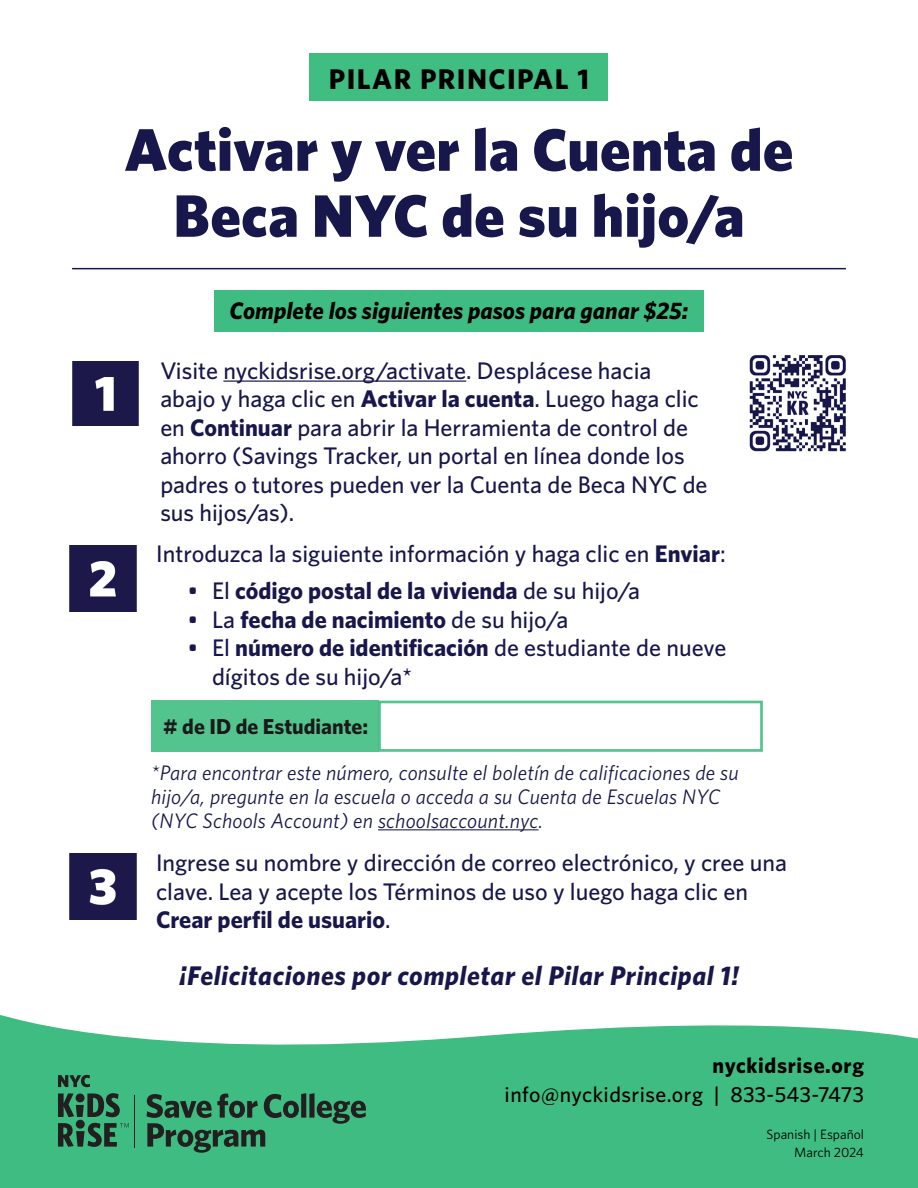
<style>
.page{position:relative;width:918px;height:1188px;background:#fff}
.page>*{position:absolute;margin:0;border:0;box-sizing:border-box;transform-origin:0 0}
.t1{font:900 60px/66px "Whitney";letter-spacing:.005em;color:#18174b;text-align:center}
.t2{font:700 28.5px "Whitney";letter-spacing:.05em;color:#000}
.t3{font:italic 700 27px "Whitney";letter-spacing:.02em;color:#18174b}
.t4{font:500 24px/28.5px "Whitney";color:#18174b}
.t5{font:700 24px "Whitney";color:#18174b}
.t6{font:italic 700 24px "Whitney";color:#000}
.t7{font:500 21.75px "Whitney";letter-spacing:.02em;color:#000}
.t8{font:700 21.75px "Whitney";letter-spacing:.03em;color:#000}
.t9{font:700 21.6px "Whitney";color:#000}
.t10{font:italic 21px/24px "Whitney";letter-spacing:.01em;color:#18174b}
.t11{font:13.5px "Whitney";color:#000}
.s1{font-weight:700}
.s2{font-weight:500}
</style>
<div class="page">
<svg style="left:0;top:1015px;width:918px;height:173px;fill:#3fbc81"></svg>
<svg style="left:58px;top:1093px;width:62px;height:24px"></svg>
<div style="left:76px;top:1093px;width:9px;height:9px;background:#231f20;border-radius:50%"></div>
<svg style="left:58px;top:1075px;width:32px;height:12px"></svg>
<div style="left:76px;top:1120px;width:9px;height:9px;background:#231f20;border-radius:50%"></div>
<svg style="left:58px;top:1123px;width:71px;height:24px"></svg>
<hr style="left:135px;top:1096px;width:1px;height:52px;background:#231f20">
<svg style="left:146px;top:1093px;width:220px;height:60px"></svg>
<img style="left:70px;top:854px;width:66px;height:66px">
<hr style="left:378px;top:829px;width:161px;height:1px;background:#18174b">
<div style="left:378px;top:701px;width:385px;height:51px;background:#fff;border:3px solid #2bb673"></div>
<div style="left:151px;top:701px;width:227px;height:51px;background:#54c48e"></div>
<img style="left:70px;top:545px;width:66px;height:67px">
<img style="left:749px;top:355px;width:97px;height:97px">
<hr style="left:223px;top:381px;width:243px;height:1px;background:#18174b">
<img style="left:72px;top:361px;width:67px;height:64px">
<div style="left:214px;top:290px;width:490px;height:42px;background:#3fbc81"></div>
<hr style="left:72px;top:268px;width:774px;height:1px;background:#18174b">
<div style="left:310px;top:54px;width:298px;height:47px;background:#40bd81"></div>
<p class="t2" style="left:329px;top:60px;width:262px">PILAR PRINCIPAL 1</p>
<p class="t1" style="left:125px;top:115px;width:670px">Activar y ver la Cuenta de<br>Beca NYC de su hijo/a</p>
<p class="t6" style="left:230px;top:294px;width:460px">Complete los siguientes pasos para ganar $25:</p>
<p class="t4" style="left:160px;top:356px;width:549px">Visite nyckidsrise.org/activate. Desplácese hacia abajo y haga clic en <span class="s1">Activar la cuenta</span>. Luego haga clic en <span class="s1">Continuar</span> para abrir la Herramienta de control de ahorro (Savings Tracker, un portal en línea donde los padres o tutores pueden ver la Cuenta de Beca NYC de sus hijos/as).</p>
<p class="t4" style="left:156px;top:539px;width:571px">Introduzca la siguiente información y haga clic en <span class="s1">Enviar</span>:</p>
<p class="t5" style="left:188px;top:575px;width:454px"><span class="s2">• El</span> código postal de la vivienda <span class="s2">de su hijo/a</span></p>
<p class="t5" style="left:188px;top:603px;width:382px"><span class="s2">• La</span> fecha de nacimiento <span class="s2">de su hijo/a</span></p>
<p class="t4" style="left:212px;top:633px;width:516px;text-indent:-24px">• El <span class="s1">número de identificación</span> de estudiante de nueve dígitos de su hijo/a*</p>
<p class="t9" style="left:163px;top:712px;width:207px"># de ID de Estudiante:</p>
<p class="t10" style="left:151px;top:760px;width:589px">*Para encontrar este número, consulte el boletín de calificaciones de su hijo/a, pregunte en la escuela o acceda a su Cuenta de Escuelas NYC (NYC Schools Account) en schoolsaccount.nyc.</p>
<p class="t4" style="left:156px;top:848px;width:632px">Ingrese su nombre y dirección de correo electrónico, y cree una clave. Lea y acepte los Términos de uso y luego haga clic en<br><span class="s1">Crear perfil de usuario</span>.</p>
<p class="t3" style="left:179px;top:958px;width:562px">¡Felicitaciones por completar el Pilar Principal 1!</p>
<p class="t8" style="left:713px;top:1051px;width:153px">nyckidsrise.org</p>
<p class="t7" style="left:505px;top:1080px;width:361px">info@nyckidsrise.org | 833-543-7473</p>
<p class="t11" style="left:767px;top:1125px;width:99px">Spanish | Español</p>
<p class="t11" style="left:794px;top:1143px;width:71px">March 2024</p>
</div>
